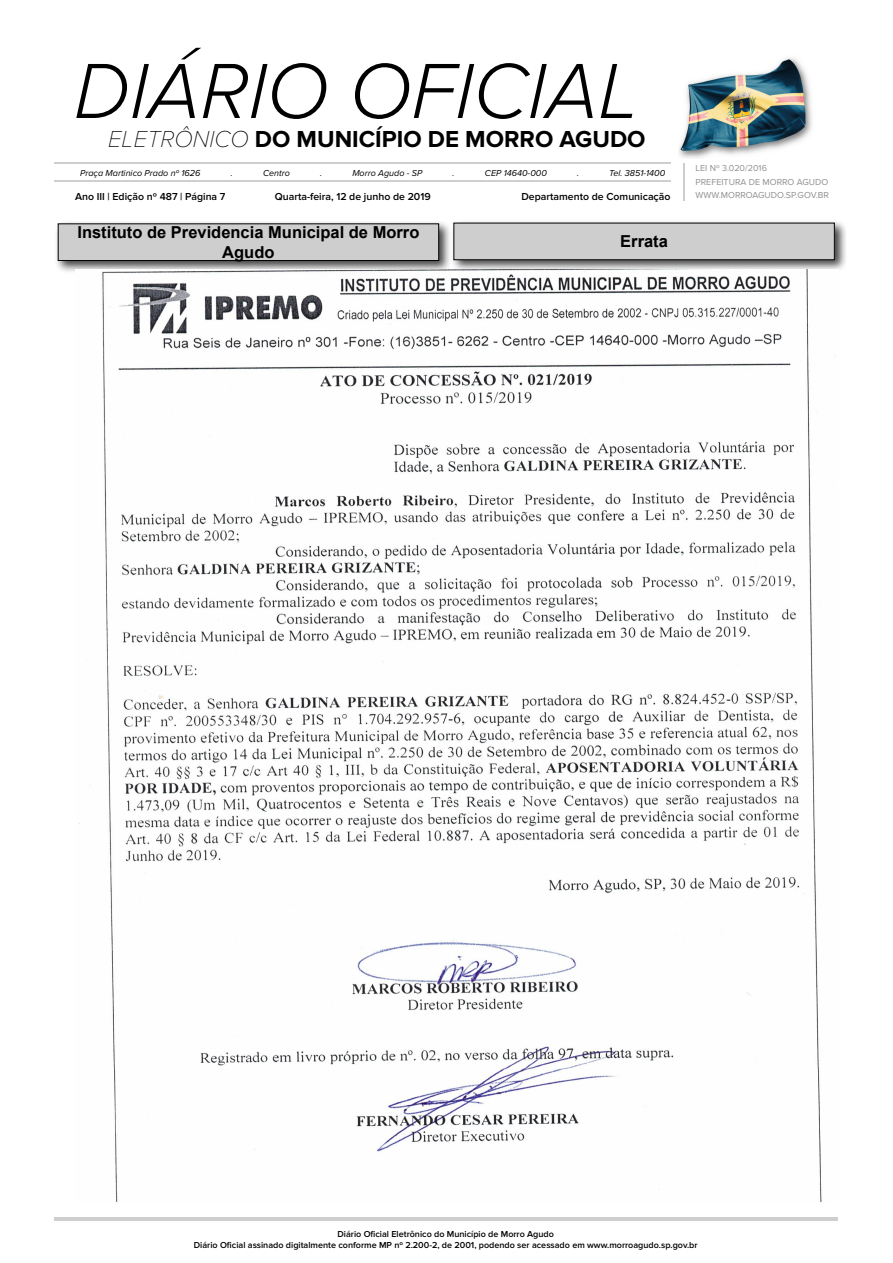
<style>
.page{position:relative;width:893px;height:1263px;background:#fff}
.page>*{position:absolute;margin:0;border:0;box-sizing:border-box;transform-origin:0 0}
.t1{font:italic 300 81px "Proxima Nova";color:#000}
.t2{font:700 24px "Proxima Nova";color:#000}
.t3{font:700 16.5px/19.8px "Arial";color:#000;text-align:center}
.t4{font:600 10.5px "Proxima Nova";color:#000}
.t5{font:600 9px/10.8px "Proxima Nova";color:#000;text-align:center}
.t6{font:italic 9px "Proxima Nova";color:#000}
.t7{font:9px/13.5px "Proxima Nova";color:#929090}
.s1{font-weight:100;font-style:italic}
</style>
<div class="page">
<hr style="left:54px;top:1218px;width:783px;height:3px;background:#cecece">
<hr style="left:54px;top:163px;width:616px;height:1px;background:#cecece">
<hr style="left:54px;top:180px;width:616px;height:1px;background:#d1cecf">
<img style="left:679px;top:57px;width:133px;height:101px">
<hr style="left:683px;top:163px;width:2px;height:37px;background:#cecece">
<div style="left:54px;top:220px;width:397px;height:54px;background:#000;opacity:.75"></div>
<div style="left:58px;top:224px;width:381px;height:36px;background:#cecece"></div>
<div style="left:58px;top:223px;width:381px;height:38px;border:1px solid #000"></div>
<div style="left:450px;top:219px;width:397px;height:54px;background:#000;opacity:.75"></div>
<div style="left:454px;top:223px;width:380px;height:37px;background:#cecece"></div>
<div style="left:453px;top:223px;width:382px;height:37px;border:1px solid #000"></div>
<img style="left:76px;top:270px;width:763px;height:931px">
<h1 class="t1" style="left:74px;top:31px;width:568px">DIÁRIO OFICIAL</h1>
<h2 class="t2" style="left:108px;top:125px;width:539px"><span class="s1">ELETRÔNICO</span> DO MUNICÍPIO DE MORRO AGUDO</h2>
<p class="t6" style="left:80px;top:166px;width:122px">Praça Martinico Prado nº 1626</p>
<p class="t6" style="left:231px;top:166px;width:4px">.</p>
<p class="t6" style="left:263px;top:166px;width:28px">Centro</p>
<p class="t6" style="left:320px;top:166px;width:4px">.</p>
<p class="t6" style="left:352px;top:166px;width:72px">Morro Agudo - SP</p>
<p class="t6" style="left:453px;top:166px;width:4px">.</p>
<p class="t6" style="left:485px;top:166px;width:63px">CEP 14640-000</p>
<p class="t6" style="left:577px;top:166px;width:4px">.</p>
<p class="t6" style="left:609px;top:166px;width:57px">Tel. 3851-1400</p>
<p class="t4" style="left:75px;top:190px;width:152px">Ano III | Edição nº 487 | Página 7</p>
<p class="t4" style="left:275px;top:190px;width:157px">Quarta-feira, 12 de junho de 2019</p>
<p class="t4" style="left:521px;top:190px;width:150px">Departamento de Comunicação</p>
<p class="t3" style="left:77px;top:223px;width:343px">Instituto de Previdencia Municipal de Morro<br>Agudo</p>
<p class="t3" style="left:620px;top:232px;width:49px">Errata</p>
<p class="t7" style="left:695px;top:162px;width:135px">LEI Nº 3.020/2016<br>PREFEITURA DE MORRO AGUDO<br>WWW.MORROAGUDO.SP.GOV.BR</p>
<p class="t5" style="left:194px;top:1229px;width:505px">Diário Oficial Eletrônico do Município de Morro Agudo<br>Diário Oficial assinado digitalmente conforme MP nº 2.200-2, de 2001, podendo ser acessado em www.morroagudo.sp.gov.br</p>
</div>
